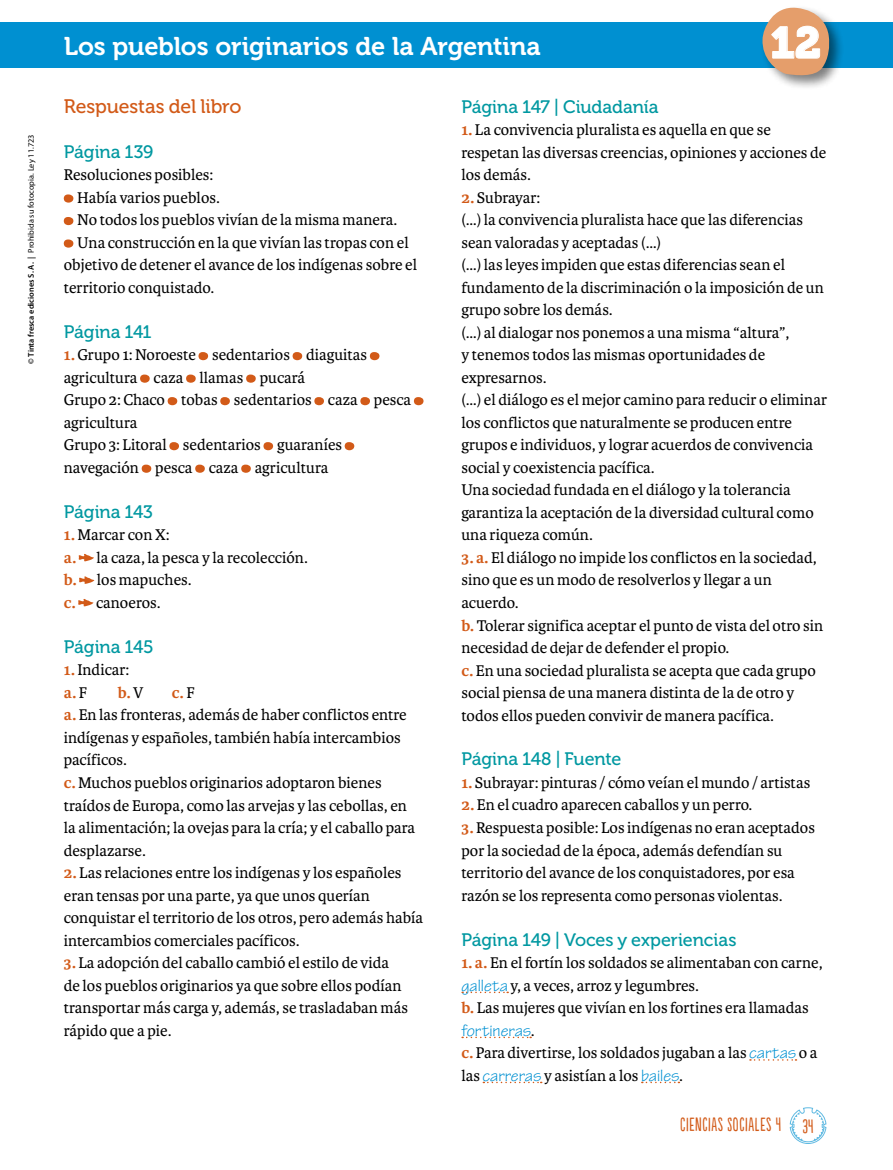
<style>
.page{position:relative;width:893px;height:1170px;background:#fff}
.page>*{position:absolute;margin:0;border:0;box-sizing:border-box;transform-origin:0 0}
.t1{font:43.95px "Museo 900";color:#fff}
.t2{font:25.5px "Museo 700";letter-spacing:-.005em;color:#fff}
.t3{font:19.5px "Museo 500";letter-spacing:-.005em;color:#d25a18}
.t4{font:18px "Museo 500";letter-spacing:-.005em;color:#0098a1}
.t5{font:18px "Populaire";letter-spacing:.04em;color:#d25a18}
.t6{font:17.25px "Tekton Pro";color:#0090d1}
.t7{font:16.5px/22.5px "Karmina Basic";color:#000}
.t8{font:700 16.5px "Karmina Basic";color:#d25a18}
.t9{font:8.25px "Myriad Pro";color:#000}
.s1{font-weight:600}
.s2{font-weight:700;color:#d25a18}
.s3{font-family:"Tekton Pro";font-size:17.25px;color:#0090d1}
.s4{font-family:"Karmina Basic";font-size:16.5px;color:#000}
.s5{font-weight:400;color:#000}
</style>
<div class="page">
<div style="left:0;top:23px;width:893px;height:45px;background:#0090d1"></div>
<div style="left:759px;top:4px;width:85px;height:86px;background:#000;opacity:.5"></div>
<svg style="left:762px;top:5px;width:68px;height:73px"></svg>
<svg style="left:64px;top:194px;width:10px;height:9px"></svg>
<svg style="left:64px;top:217px;width:10px;height:8px"></svg>
<svg style="left:64px;top:239px;width:10px;height:9px"></svg>
<svg style="left:198px;top:352px;width:10px;height:8px"></svg>
<svg style="left:292px;top:352px;width:10px;height:8px"></svg>
<svg style="left:370px;top:352px;width:10px;height:8px"></svg>
<svg style="left:140px;top:374px;width:10px;height:9px"></svg>
<svg style="left:186px;top:374px;width:10px;height:9px"></svg>
<svg style="left:246px;top:374px;width:10px;height:9px"></svg>
<svg style="left:168px;top:397px;width:9px;height:8px"></svg>
<svg style="left:220px;top:397px;width:10px;height:8px"></svg>
<svg style="left:314px;top:397px;width:10px;height:8px"></svg>
<svg style="left:360px;top:397px;width:10px;height:8px"></svg>
<svg style="left:414px;top:397px;width:10px;height:8px"></svg>
<svg style="left:169px;top:442px;width:10px;height:8px"></svg>
<svg style="left:263px;top:442px;width:10px;height:8px"></svg>
<svg style="left:345px;top:442px;width:9px;height:8px"></svg>
<svg style="left:142px;top:464px;width:9px;height:9px"></svg>
<svg style="left:195px;top:464px;width:10px;height:9px"></svg>
<svg style="left:241px;top:464px;width:10px;height:9px"></svg>
<svg style="left:78px;top:553px;width:16px;height:8px"></svg>
<svg style="left:79px;top:576px;width:15px;height:8px"></svg>
<svg style="left:78px;top:599px;width:15px;height:7px"></svg>
<svg style="left:462px;top:991px;width:46px;height:2px"></svg>
<svg style="left:462px;top:1036px;width:69px;height:2px"></svg>
<svg style="left:750px;top:1059px;width:46px;height:1px"></svg>
<svg style="left:483px;top:1081px;width:59px;height:2px"></svg>
<svg style="left:642px;top:1081px;width:37px;height:2px"></svg>
<svg style="left:790px;top:1107px;width:36px;height:36px"></svg>
<p class="t9" style="left:27px;top:364px;width:230px;rotate:-90deg"><span class="s1">© Tinta fresca ediciones S. A. |</span> Prohibida su fotocopia. Ley 11.723</p>
<h2 class="t2" style="left:64px;top:32px;width:478px">Los pueblos originarios de la Argentina</h2>
<h1 class="t1" style="left:770px;top:18px;width:52px">12</h1>
<p class="t3" style="left:64px;top:95px;width:179px">Respuestas del libro</p>
<p class="t4" style="left:64px;top:141px;width:91px">Página 139</p>
<p class="t7" style="left:64px;top:164px;width:151px">Resoluciones posibles:</p>
<p class="t7" style="left:77px;top:186px;width:144px">Había varios pueblos.</p>
<p class="t7" style="left:77px;top:209px;width:321px">No todos los pueblos vivían de la misma manera.</p>
<p class="t7" style="left:77px;top:231px;width:333px">Una construcción en la que vivían las tropas con el</p>
<p class="t7" style="left:64px;top:254px;width:355px">objetivo de detener el avance de los indígenas sobre el</p>
<p class="t7" style="left:64px;top:276px;width:152px">territorio conquistado.</p>
<p class="t4" style="left:64px;top:321px;width:89px">Página 141</p>
<p class="t7" style="left:64px;top:344px;width:349px"><span class="s2">1.</span> Grupo 1: Noroeste sedentarios diaguitas agricultura caza llamas pucará<br>Grupo 2: Chaco tobas sedentarios caza pesca agricultura<br>Grupo 3: Litoral sedentarios guaraníes navegación pesca caza agricultura</p>
<p class="t4" style="left:64px;top:501px;width:91px">Página 143</p>
<p class="t7" style="left:64px;top:524px;width:246px"><span class="s2">1.</span> Marcar con X:<br><span class="s2">a.</span> la caza, la pesca y la recolección. <span class="s2">b.</span> los mapuches.<br><span class="s2">c.</span> canoeros.</p>
<p class="t4" style="left:64px;top:636px;width:91px">Página 145</p>
<p class="t7" style="left:64px;top:659px;width:67px"><span class="s2">1.</span> Indicar: <span class="s2">a.</span> F</p>
<p class="t4" style="left:461px;top:96px;width:199px">Página 147 | Ciudadanía</p>
<p class="t7" style="left:461px;top:119px;width:367px"><span class="s2">1.</span> La convivencia pluralista es aquella en que se respetan las diversas creencias, opiniones y acciones de los demás.</p>
<p class="t7" style="left:461px;top:186px;width:367px"><span class="s2">2.</span> Subrayar:<br>(…) la convivencia pluralista hace que las diferencias sean valoradas y aceptadas (…)<br>(…) las leyes impiden que estas diferencias sean el fundamento de la discriminación o la imposición de un grupo sobre los demás.<br>(…) al dialogar nos ponemos a una misma “altura”,<br>y tenemos todos las mismas oportunidades de expresarnos.<br>(…) el diálogo es el mejor camino para reducir o eliminar los conflictos que naturalmente se producen entre grupos e individuos, y lograr acuerdos de convivencia social y coexistencia pacífica.<br>Una sociedad fundada en el diálogo y la tolerancia garantiza la aceptación de la diversidad cultural como una riqueza común.</p>
<p class="t7" style="left:461px;top:546px;width:363px"><span class="s2">3. a.</span> El diálogo no impide los conflictos en la sociedad, sino que es un modo de resolverlos y llegar a un acuerdo.<br><span class="s2">b.</span> Tolerar significa aceptar el punto de vista del otro sin necesidad de dejar de defender el propio.<br><span class="s2">c.</span> En una sociedad pluralista se acepta que cada grupo social piensa de una manera distinta de la de otro y todos ellos pueden convivir de manera pacífica.</p>
<p class="t4" style="left:461px;top:749px;width:161px">Página 148 | Fuente</p>
<p class="t7" style="left:461px;top:771px;width:350px"><span class="s2">1.</span> Subrayar: pinturas / cómo veían el mundo / artistas</p>
<p class="t7" style="left:461px;top:794px;width:292px"><span class="s2">2.</span> En el cuadro aparecen caballos y un perro.</p>
<p class="t7" style="left:461px;top:816px;width:355px"><span class="s2">3.</span> Respuesta posible: Los indígenas no eran aceptados por la sociedad de la época, además defendían su territorio del avance de los conquistadores, por esa razón se los representa como personas violentas.</p>
<p class="t4" style="left:461px;top:929px;width:277px">Página 149 | Voces y experiencias</p>
<p class="t7" style="left:461px;top:951px;width:363px"><span class="s2">1. a.</span> En el fortín los soldados se alimentaban con carne, <span class="s3">galleta</span> y, a veces, arroz y legumbres.<br><span class="s2">b.</span> Las mujeres que vivían en los fortines era llamadas</p>
<p class="t6" style="left:461px;top:1020px;width:75px">fortineras<span class="s4">.</span></p>
<p class="t7" style="left:461px;top:1041px;width:358px"><span class="s2">c.</span> Para divertirse, los soldados jugaban a las <span class="s3">cartas</span> o a las <span class="s3">carreras</span> y asistían a los <span class="s3">bailes</span>.</p>
<p class="t8" style="left:118px;top:683px;width:27px">b. <span class="s5">V</span></p>
<p class="t7" style="left:64px;top:681px;width:353px;text-indent:108px"><span class="s2">c.</span> F<br><span class="s2">a.</span> En las fronteras, además de haber conflictos entre indígenas y españoles, también había intercambios pacíficos.<br><span class="s2">c.</span> Muchos pueblos originarios adoptaron bienes traídos de Europa, como las arvejas y las cebollas, en la alimentación; la ovejas para la cría; y el caballo para desplazarse.</p>
<p class="t7" style="left:64px;top:861px;width:361px"><span class="s2">2.</span> Las relaciones entre los indígenas y los españoles eran tensas por una parte, ya que unos querían conquistar el territorio de los otros, pero además había intercambios comerciales pacíficos.</p>
<p class="t7" style="left:64px;top:951px;width:346px"><span class="s2">3.</span> La adopción del caballo cambió el estilo de vida de los pueblos originarios ya que sobre ellos podían transportar más carga y, además, se trasladaban más rápido que a pie.</p>
<p class="t5" style="left:680px;top:1114px;width:135px">CIENCIAS SOCIALES 4 34</p>
</div>
